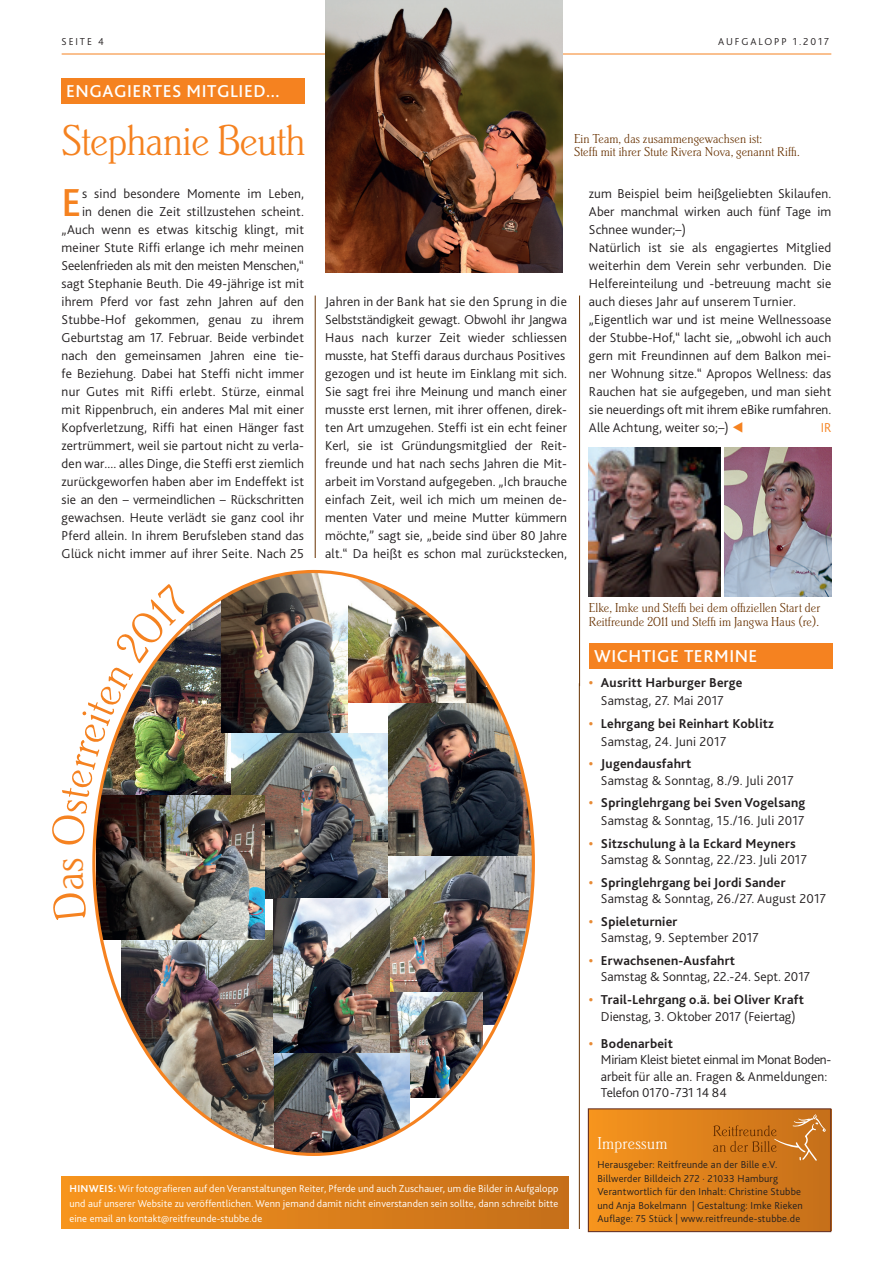
<style>
.page{position:relative;width:893px;height:1263px;background:#fff}
.page>*{position:absolute;margin:0;border:0;box-sizing:border-box;transform-origin:0 0}
.t1{font:46.95px "Brighton Light Plain";color:#f58220}
.t2{font:45px "Brighton Light Plain";letter-spacing:-.015em;color:#f58220}
.t3{font:500 40.8px "Bliss 2";color:#f58220}
.t4{font:500 18px "Bliss 2";letter-spacing:.03em;color:#fff}
.t5{font:18px "Brighton Light Plain";letter-spacing:.015em;color:#fff}
.t6{font:300 13.5px/18px "Bliss 2";letter-spacing:.01em;color:#231f20}
.t7{font:13.5px/13.5px "Brighton Light Plain";letter-spacing:.01em;color:#683202}
.t8{font:700 13.5px/18px "Bliss 2";letter-spacing:.015em;color:#231f20;text-align:center}
.t9{font:300 13.5px/16.5px "Bliss 2";letter-spacing:-.015em;color:#231f20}
.t10{font:300 13.5px "Bliss 2";color:#f58220}
.t11{font:300 10.5px/15px "Bliss 2";letter-spacing:.01em;color:#fff;text-align:justify}
.t12{font:300 10.5px/13.5px "Bliss 2";letter-spacing:.02em;color:#231f20}
.t13{font:300 10.5px "Bliss 2";letter-spacing:.18em;color:#231f20}
.s1{color:#e78a34}
.s2{font-weight:300}
.s3{font-weight:700;color:#e78a34}
.s4{font-weight:700}
</style>
<div class="page">
<hr style="left:62px;top:54px;width:769px;height:1px;background:#f58220">
<hr style="left:579px;top:683px;width:1px;height:546px;background:#683202">
<div style="left:589px;top:1109px;width:242px;height:122px;background:linear-gradient(to right,#f6941d,#c46e1a)"></div>
<div style="left:588px;top:1108px;width:243px;height:124px;border:1px solid #693221"></div>
<svg style="left:713px;top:1114px;width:113px;height:48px;background:#cc7822"></svg>
<div style="left:590px;top:643px;width:243px;height:25px;background:#f58220"></div>
<hr style="left:315px;top:296px;width:1px;height:262px;background:#683202">
<div style="left:62px;top:78px;width:243px;height:25px;background:#f58220"></div>
<img style="left:325px;top:0;width:238px;height:272px">
<img style="left:589px;top:448px;width:132px;height:148px">
<hr style="left:579px;top:296px;width:1px;height:390px;background:#683202">
<img style="left:724px;top:448px;width:107px;height:148px">
<img style="left:92px;top:569px;width:443px;height:587px">
<div style="left:62px;top:1176px;width:506px;height:52px;background:linear-gradient(to right,#f6941d,#c46e1a)"></div>
<img style="left:92px;top:584px;width:98px;height:262px">
<p class="t12" style="left:62px;top:34px;width:44px">SEITE 4</p>
<p class="t13" style="left:718px;top:35px;width:113px">AUFGALOPP 1.2017</p>
<h3 class="t4" style="left:66px;top:80px;width:215px">ENGAGIERTES MITGLIED...</h3>
<h2 class="t2" style="left:62px;top:116px;width:246px">Stephanie Beuth</h2>
<p class="t6" style="left:62px;top:184px;width:244px;text-align:right">s sind besondere Momente im Leben,<br>in denen die Zeit stillzustehen scheint. „Auch wenn es etwas kitschig klingt, mit meiner Stute Riffi erlange ich mehr meinen Seelenfrieden als mit den meisten Menschen,“ sagt Stephanie Beuth. Die 49-jährige ist mit ihrem Pferd vor fast zehn Jahren auf den Stubbe-Hof gekommen, genau zu ihrem Geburtstag am 17. Februar. Beide verbindet nach den gemeinsamen Jahren eine tie&shy;fe Beziehung. Dabei hat Steffi nicht immer nur Gutes mit Riffi erlebt. Stürze, einmal mit Rippenbruch, ein anderes Mal mit einer Kopfverletzung, Riffi hat einen Hänger fast zertrümmert, weil sie partout nicht zu verla&shy;den war.... alles Dinge, die Steffi erst ziemlich zurückgeworfen haben aber im Endeffekt ist sie an den – vermeindlichen – Rückschritten gewachsen. Heute verlädt sie ganz cool ihr Pferd allein. In ihrem Berufsleben stand das Glück nicht immer auf ihrer Seite. Nach 25</p>
<h3 class="t3" style="left:62px;top:177px;width:22px">E</h3>
<h1 class="t1" style="left:43px;top:872px;width:16px;rotate:-90deg">s</h1>
<p class="t7" style="left:574px;top:131px;width:227px">Ein Team, das zusammengewachsen ist:<br>Steffi mit ihrer Stute Rivera Nova, genannt Riffi.</p>
<p class="t6" style="left:325px;top:292px;width:243px">Jahren in der Bank hat sie den Sprung in die Selbstständigkeit gewagt. Obwohl ihr Jangwa Haus nach kurzer Zeit wieder schliessen musste, hat Steffi daraus durchaus Positives gezogen und ist heute im Einklang mit sich.<br>Sie sagt frei ihre Meinung und manch einer musste erst lernen, mit ihrer offenen, direk&shy;ten Art umzugehen. Steffi ist ein echt feiner Kerl, sie ist Gründungsmitglied der Reit&shy;freunde und hat nach sechs Jahren die Mit&shy;arbeit im Vorstand aufgegeben. „Ich brauche einfach Zeit, weil ich mich um meinen de&shy;menten Vater und meine Mutter kümmern möchte,” sagt sie, „beide sind über 80 Jahre alt.“ Da heißt es schon mal zurückstecken,</p>
<p class="t6" style="left:589px;top:184px;width:244px">zum Beispiel beim heißgeliebten Skilaufen.<br>Aber manchmal wirken auch fünf Tage im Schnee wunder;–)<br>Natürlich ist sie als engagiertes Mitglied weiterhin dem Verein sehr verbunden. Die Helfereinteilung und -betreuung macht sie auch dieses Jahr auf unserem Turnier. „Eigentlich war und ist meine Wellnessoase der Stubbe-Hof,“ lacht sie, „obwohl ich auch gern mit Freundinnen auf dem Balkon mei&shy;ner Wohnung sitze.“ Apropos Wellness: das Rauchen hat sie aufgegeben, und man sieht sie neuerdings oft mit ihrem eBike rumfahren.<br>Alle Achtung, weiter so;–)</p>
<p class="t10" style="left:821px;top:419px;width:12px">IR</p>
<p class="t7" style="left:589px;top:601px;width:233px">Elke, Imke und Steffi bei dem offiziellen Start der<br>Reitfreunde 2011 und Steffi im Jangwa Haus (re).</p>
<h3 class="t4" style="left:594px;top:645px;width:165px">WICHTIGE TERMINE</h3>
<p class="t8" style="left:589px;top:674px;width:155px"><span class="s1">•</span> Ausritt Harburger Berge<br><span class="s2">Samstag, 27. Mai 2017</span></p>
<p class="t8" style="left:601px;top:714px;width:174px;text-align:left;text-indent:-12px"><span class="s1">•</span> Lehrgang bei Reinhart Koblitz<br><span class="s2">Samstag, 24. Juni 2017</span></p>
<p class="t6" style="left:601px;top:755px;width:194px;line-height:16.5px;text-indent:-12px"><span class="s3">•</span> <span class="s4">Jugendausfahrt<br></span>Samstag &amp; Sonntag, 8./9. Juli 2017</p>
<p class="t6" style="left:589px;top:794px;width:218px;text-align:right"><span class="s3">•</span> <span class="s4">Springlehrgang bei Sven Vogelsang<br></span>Samstag &amp; Sonntag, 15./16. Juli 2017</p>
<p class="t6" style="left:601px;top:835px;width:208px;line-height:16.5px;text-indent:-12px"><span class="s3">•</span> <span class="s4">Sitzschulung à la Eckard Meyners<br></span>Samstag &amp; Sonntag, 22./23. Juli 2017</p>
<p class="t6" style="left:601px;top:874px;width:227px;line-height:16.5px;text-indent:-12px"><span class="s3">•</span> <span class="s4">Springlehrgang bei Jordi Sander<br></span>Samstag &amp; Sonntag, 26./27. August 2017</p>
<p class="t6" style="left:601px;top:913px;width:159px;line-height:16.5px;text-indent:-12px"><span class="s3">•</span> <span class="s4">Spieleturnier<br></span>Samstag, 9. September 2017</p>
<p class="t6" style="left:601px;top:952px;width:211px;line-height:16.5px;text-indent:-12px"><span class="s3">•</span> <span class="s4">Erwachsenen-Ausfahrt<br></span>Samstag &amp; Sonntag, 22.-24. Sept. 2017</p>
<p class="t8" style="left:589px;top:991px;width:217px;line-height:16.5px"><span class="s1">•</span> Trail-Lehrgang o.ä. bei Oliver Kraft<br><span class="s2">Dienstag, 3. Oktober 2017 (Feiertag)</span></p>
<p class="t9" style="left:601px;top:1034px;width:232px;text-indent:-12px"><span class="s3">•</span> <span class="s4">Bodenarbeit<br></span>Miriam Kleist bietet einmal im Monat Boden&shy;arbeit für alle an. Fragen &amp; Anmeldungen:<br>Telefon 0170-731 14 84</p>
<p class="t11" style="left:69px;top:1180px;width:491px"><span class="s4">HINWEIS:</span> Wir fotografieren auf den Veranstaltungen Reiter, Pferde und auch Zuschauer, um die Bilder in Aufgalopp und auf unserer Website zu veröffentlichen. Wenn jemand damit nicht einverstanden sein sollte, dann schreibt bitte eine email an kontakt@reitfreunde-stubbe.de</p>
<h3 class="t5" style="left:597px;top:1133px;width:71px">Impressum</h3>
<p class="t12" style="left:597px;top:1158px;width:207px">Herausgeber: Reitfreunde an der Bille e.V.<br>Billwerder Billdeich 272 · 21033 Hamburg Verantwortlich für den Inhalt: Christine Stubbe und Anja Bokelmann | Gestaltung: Imke Rieken Auflage: 75 Stück | www.reitfreunde-stubbe.de</p>
</div>
